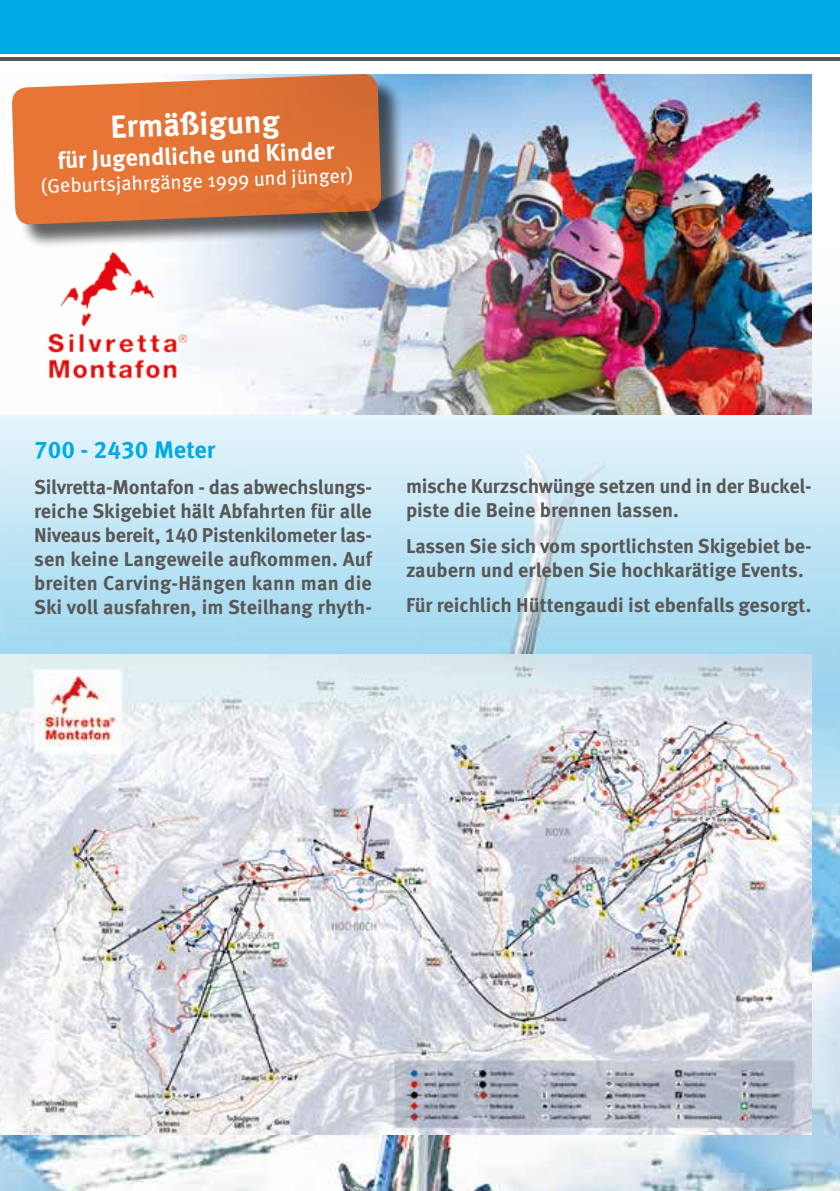
<style>
.page{position:relative;width:840px;height:1191px;background:#fff}
.page>*{position:absolute;margin:0;border:0;box-sizing:border-box;transform-origin:0 0}
.t1{font:700 32px "Meta OT";color:#fff}
.t2{font:700 24px "Meta OT";color:#fff}
.t3{font:700 24px "Meta OT";color:#00aae3}
.t4{font:700 20px/24px "Meta OT";letter-spacing:-.005em;color:#575756}
.t5{font:20px "Meta OT";color:#fff}
</style>
<div class="page">
<div style="left:0;top:0;width:839px;height:54px;background:#00aae3"></div>
<hr style="left:0;top:57px;width:839px;height:4px;background:#575756">
<img style="left:0;top:218px;width:839px;height:973px">
<img style="left:0;top:74px;width:811px;height:340px">
<img style="left:34px;top:249px;width:160px;height:143px">
<img style="left:0;top:654px;width:811px;height:480px">
<div style="left:15px;top:77px;width:391px;height:172px;background:#000;opacity:.75"></div>
<svg style="left:12px;top:74px;width:369px;height:151px;background:#da7741"></svg>
<h1 class="t1" style="left:109px;top:106px;width:171px;rotate:-2deg">Ermäßigung</h1>
<p class="t2" style="left:57px;top:145px;width:278px;rotate:-2deg">für Jugendliche und Kinder</p>
<p class="t5" style="left:41px;top:174px;width:313px;rotate:-2deg">(Geburtsjahrgänge 1999 und jünger)</p>
<p class="t3" style="left:34px;top:435px;width:183px">700 - 2430 Meter</p>
<p class="t4" style="left:34px;top:475px;width:339px;text-align:justify">Silvretta-Montafon - das abwechslungs&shy;reiche Skigebiet hält Abfahrten für alle Niveaus bereit, 140 Pistenkilometer las&shy;sen keine Langeweile aufkommen. Auf breiten Carving-Hängen kann man die Ski voll ausfahren, im Steilhang rhyth-</p>
<p class="t4" style="left:406px;top:474px;width:407px">mische Kurzschwünge setzen und in der Buckel&shy;piste die Beine brennen lassen.</p>
<p class="t4" style="left:406px;top:534px;width:407px">Lassen Sie sich vom sportlichsten Skigebiet be&shy;zaubern und erleben Sie hochkarätige Events.</p>
<p class="t4" style="left:406px;top:593px;width:407px">Für reichlich Hüttengaudi ist ebenfalls gesorgt.</p>
</div>
